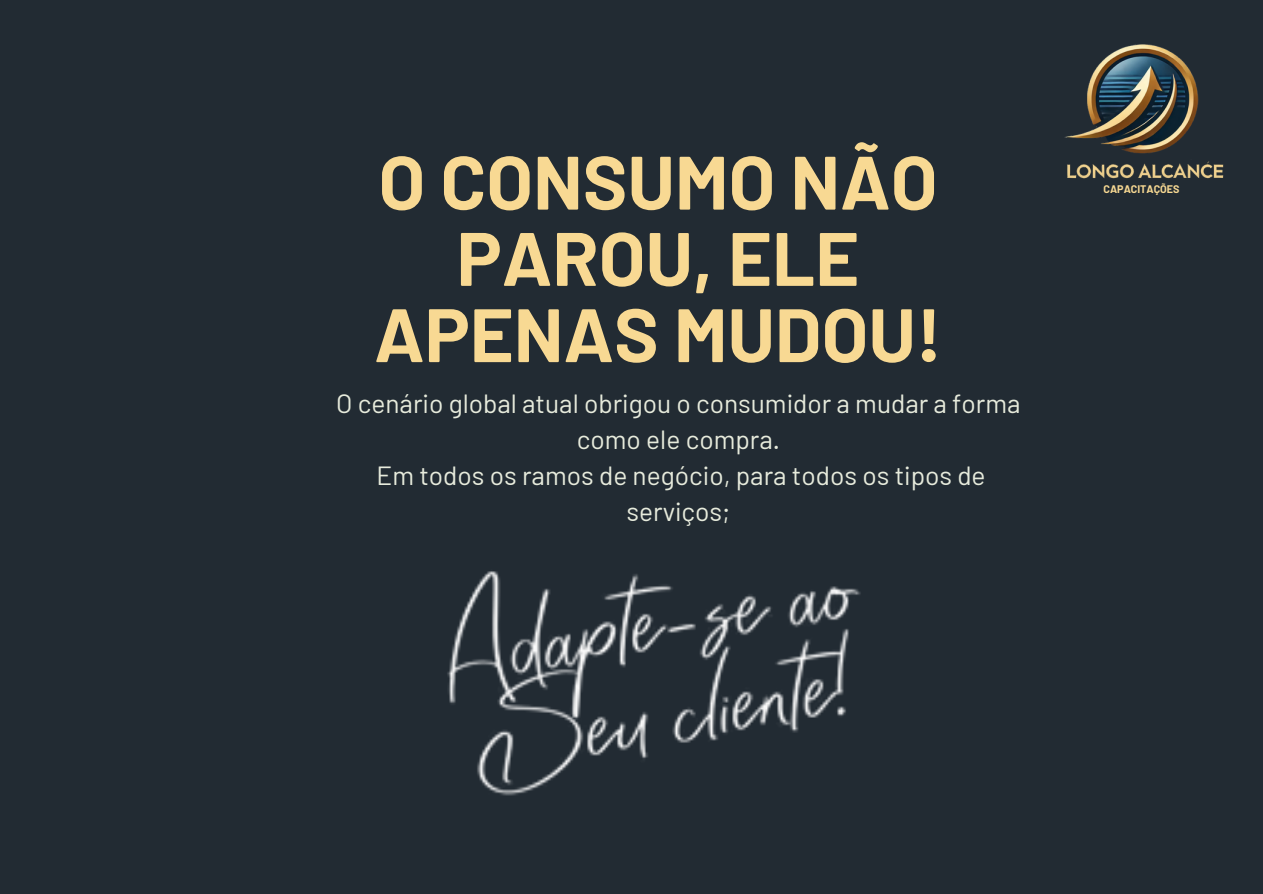
<style>
.page{position:relative;width:1263px;height:894px;background:#fff}
.page>*{position:absolute;margin:0;border:0;box-sizing:border-box;transform-origin:0 0}
.t1{font:700 75.45px/76.2px "Barlow";color:#f8d993;text-align:center}
.t2{font:26.25px/36px "Barlow";color:#e7ebdc;text-align:center}
.t3{font:700 10.65px "Barlow";color:#f8d993}
</style>
<div class="page">
<div style="left:0;top:0;width:1263px;height:893px;background:#222b33"></div>
<img style="left:447px;top:571px;width:414px;height:225px">
<img style="left:1064px;top:44px;width:135px;height:110px">
<img style="left:1067px;top:161px;width:157px;height:18px">
<h2 class="t1" style="left:374px;top:141px;width:569px">O CONSUMO NÃO<br>PAROU, ELE<br>APENAS MUDOU!</h2>
<h1 class="t2" style="left:336px;top:384px;width:686px">O cenário global atual obrigou o consumidor a mudar a forma como ele compra.<br>Em todos os ramos de negócio, para todos os tipos de serviços;</h1>
<p class="t3" style="left:1104px;top:182px;width:77px">CAPACITAÇÕES</p>
</div>
